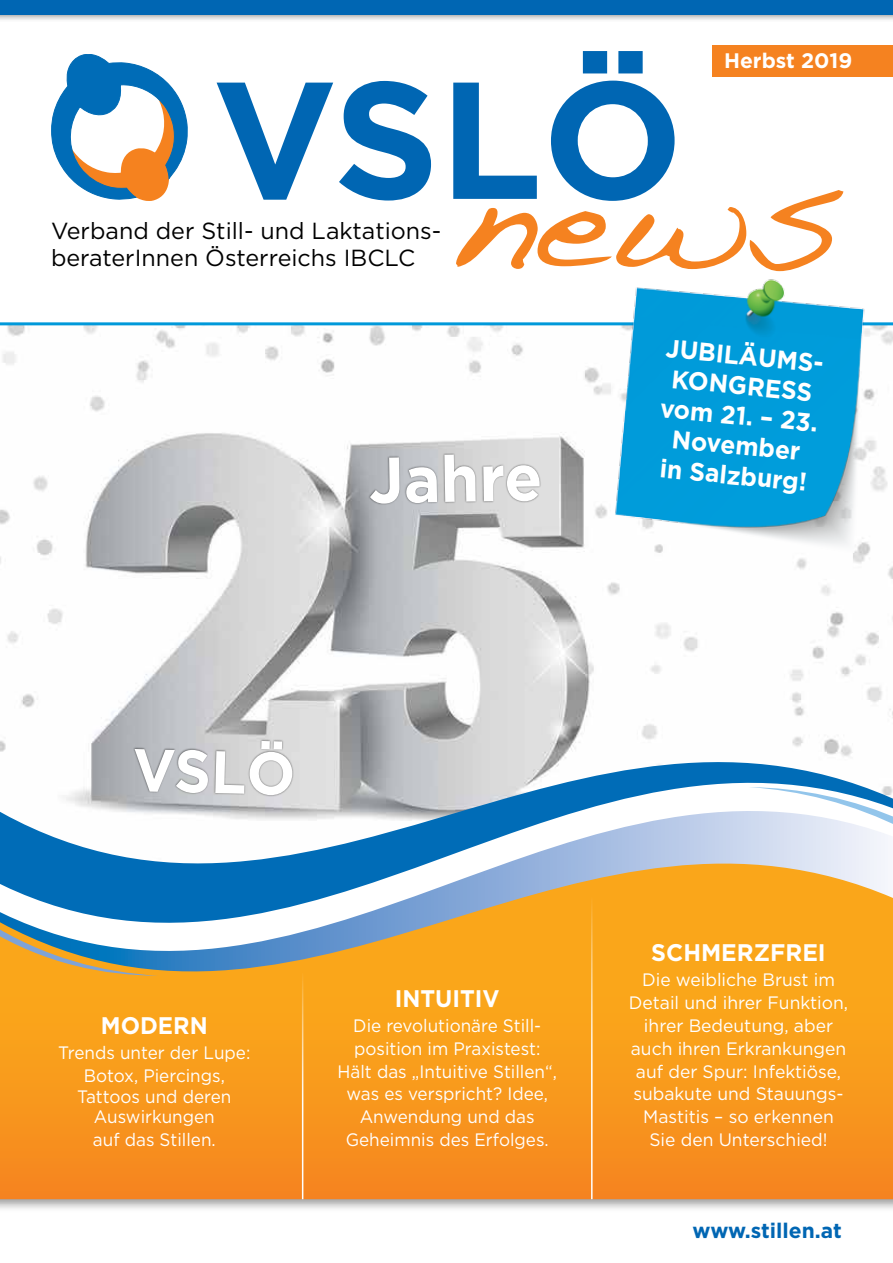
<style>
.page{position:relative;width:893px;height:1263px;background:#fff}
.page>*{position:absolute;margin:0;border:0;box-sizing:border-box;transform-origin:0 0}
.t1{font:700 166.05px "Gotham HTF";color:#0066b3}
.t2{font:700 64.65px "Gotham HTF";color:#fff;scale:.96 1}
.t3{font:700 59.85px "Gotham HTF";color:#fff;scale:.96 1}
.t4{font:700 25.5px/30px "Gotham HTF";color:#fff;text-align:center;scale:.96 1}
.t5{font:700 24px "Gotham HTF";color:#fff;scale:.95 1}
.t6{font:700 24px "Gotham HTF";color:#fff}
.t7{font:23.25px/27.2px "Gotham HTF";color:#000}
.t8{font:700 21px "Gotham HTF";color:#0066b3}
.t9{font:700 21px "Gotham HTF";color:#fff}
.t10{font:18px/22.8px "Gotham HTF";color:#fff;text-align:center;scale:.95 1}
.t11{font:18px/22.8px "Gotham HTF";color:#fff;text-align:center}
</style>
<div class="page">
<img style="left:0;top:325px;width:893px;height:321px">
<div style="left:368px;top:453px;width:174px;height:52px;background:#000;opacity:.5"></div>
<div style="left:0;top:0;width:893px;height:23px;background:#000;opacity:.5"></div>
<div style="left:0;top:0;width:893px;height:14px;background:#0066b3"></div>
<div style="left:0;top:820px;width:893px;height:393px;background:#000;opacity:.4"></div>
<svg style="left:0;top:1074px;width:893px;height:125px;background:#f7901e"></svg>
<hr style="left:0;top:322px;width:893px;height:3px;background:#0099da">
<hr style="left:302px;top:972px;width:1px;height:227px;background:#fff">
<hr style="left:591px;top:896px;width:2px;height:303px;background:#fff">
<svg style="left:52px;top:54px;width:135px;height:147px"></svg>
<img style="left:613px;top:279px;width:260px;height:275px">
<div style="left:712px;top:45px;width:181px;height:32px;background:#f58220"></div>
<div style="left:0;top:1046px;width:893px;height:28px;background:#f99f1c"></div>
<svg style="left:0;top:646px;width:893px;height:400px"></svg>
<svg style="left:748px;top:787px;width:145px;height:43px"></svg>
<h1 class="t1" style="left:213px;top:44px;width:631px">VSLÖ<sub>news</sub></h1>
<p class="t9" style="left:724px;top:49px;width:130px">Herbst 2019</p>
<p class="t7" style="left:51px;top:216px;width:392px">Verband der Still- und Laktations&shy;beraterInnen Österreichs IBCLC</p>
<h2 class="t2" style="left:368px;top:443px;width:182px;rotate:-1deg">Jahre</h2>
<h3 class="t4" style="left:667px;top:333px;width:170px;rotate:5deg">JUBILÄUMS-<br>KONGRESS vom 21. – 23.<br>November<br>in Salzburg!</h3>
<h3 class="t3" style="left:134px;top:734px;width:171px;rotate:2deg">VSLÖ</h3>
<h3 class="t5" style="left:101px;top:1012px;width:114px">MODERN</h3>
<p class="t10" style="left:58px;top:1041px;width:204px">Trends unter der Lupe:<br>Botox, Piercings,</p>
<p class="t10" style="left:77px;top:1085px;width:164px;line-height:20.7px">Tattoos und deren<br>Auswirkungen</p>
<p class="t10" style="left:93px;top:1128px;width:131px">auf das Stillen.</p>
<h3 class="t5" style="left:395px;top:984px;width:112px">INTUITIV</h3>
<p class="t10" style="left:338px;top:1014px;width:232px">Die revolutionäre Still&shy;position im Praxistest:<br>Hält das „Intuitive Stillen“, was es verspricht? Idee,<br>Anwendung und das<br>Geheimnis des Erfolges.</p>
<h3 class="t6" style="left:651px;top:939px;width:176px">SCHMERZFREI</h3>
<p class="t11" style="left:629px;top:968px;width:221px">Die weibliche Brust im<br>Detail und ihrer Funktion, ihrer Bedeutung, aber auch ihren Erkrankungen auf der Spur: Infektiöse, subakute und Stauungs-<br>Mastitis – so erkennen<br>Sie den Unterschied!</p>
<p class="t8" style="left:692px;top:1218px;width:151px">www.stillen.at</p>
</div>
